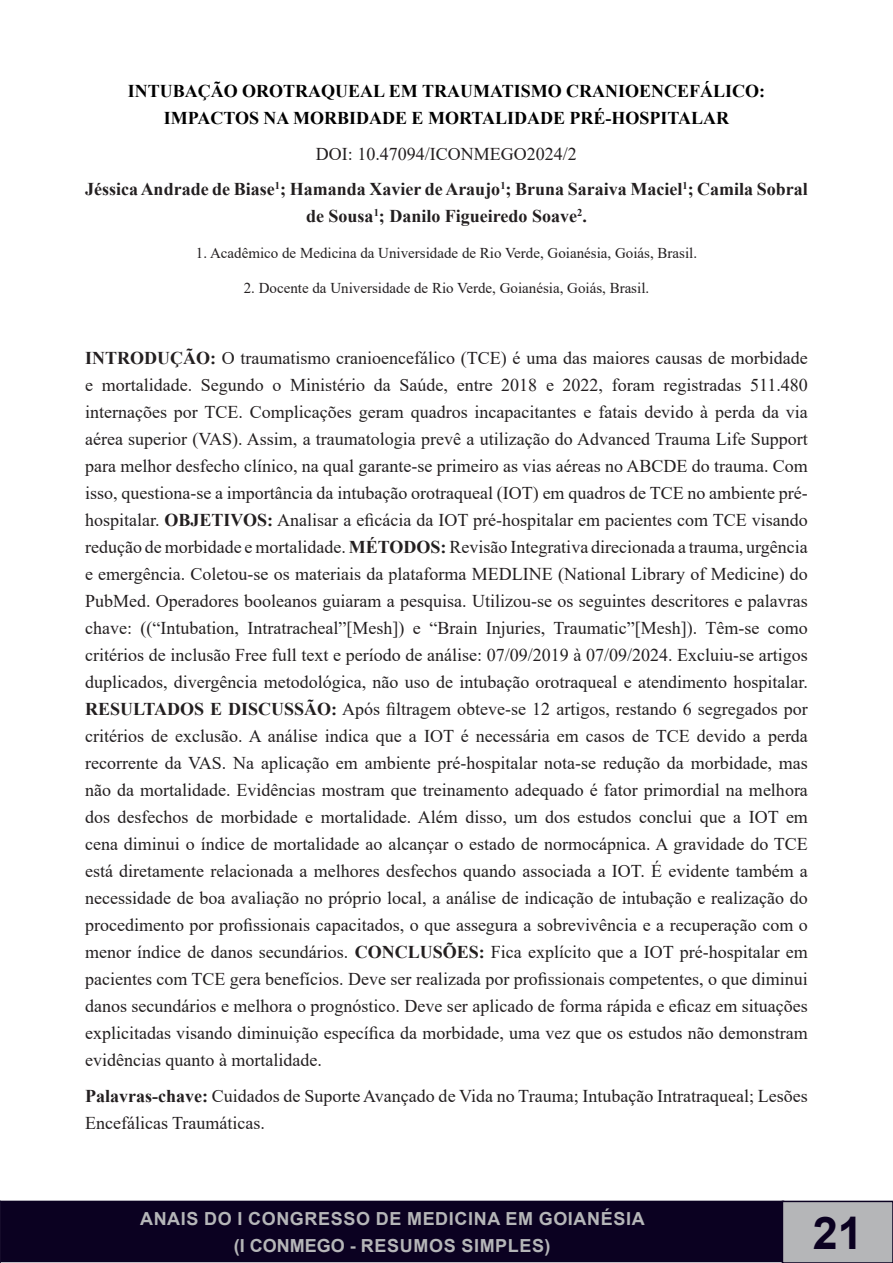
<style>
.page{position:relative;width:893px;height:1263px;background:#fff}
.page>*{position:absolute;margin:0;border:0;box-sizing:border-box;transform-origin:0 0}
.t1{font:700 45px "Arial";color:#0b0121}
.t2{font:18px/27px "Times New Roman";color:#231f20;text-align:justify}
.t3{font:700 18px/27px "Times New Roman";color:#231f20;text-align:center}
.t4{font:700 18px/27px "Times New Roman";color:#000;text-align:center}
.t5{font:700 18px/27px "Arial";letter-spacing:.035em;color:#b5b6b8;text-align:center}
.t6{font:15px "Times New Roman";color:#231f20}
.s1{font-weight:700}
</style>
<div class="page">
<div style="left:1px;top:1201px;width:782px;height:60px;background:#0b0121"></div>
<div style="left:0;top:1201px;width:784px;height:61px;border:2px solid #0b0121"></div>
<svg style="left:0;top:1201px;width:1px;height:62px"></svg>
<div style="left:782px;top:1201px;width:111px;height:62px;background:#b5b6b8"></div>
<div style="left:782px;top:1201px;width:111px;height:62px;border:2px solid #0b0121"></div>
<p class="t4" style="left:128px;top:77px;width:639px">INTUBAÇÃO OROTRAQUEAL EM TRAUMATISMO CRANIOENCEFÁLICO:<br>IMPACTOS NA MORBIDADE E MORTALIDADE PRÉ-HOSPITALAR</p>
<p class="t2" style="left:316px;top:140px;width:262px">DOI: 10.47094/ICONMEGO2024/2</p>
<p class="t3" style="left:85px;top:175px;width:724px">Jéssica Andrade de Biase<sup>1</sup>; Hamanda Xavier de Araujo<sup>1</sup>; Bruna Saraiva Maciel<sup>1</sup>; Camila Sobral de Sousa<sup>1</sup>; Danilo Figueiredo Soave<sup>2</sup>.</p>
<p class="t6" style="left:196px;top:242px;width:503px">1. Acadêmico de Medicina da Universidade de Rio Verde, Goianésia, Goiás, Brasil.</p>
<p class="t6" style="left:244px;top:278px;width:407px">2. Docente da Universidade de Rio Verde, Goianésia, Goiás, Brasil.</p>
<p class="t2" style="left:85px;top:344px;width:724px"><span class="s1">INTRODUÇÃO:</span> O traumatismo cranioencefálico (TCE) é uma das maiores causas de morbidade e mortalidade. Segundo o Ministério da Saúde, entre 2018 e 2022, foram registradas 511.480 internações por TCE. Complicações geram quadros incapacitantes e fatais devido à perda da via aérea superior (VAS). Assim, a traumatologia prevê a utilização do Advanced Trauma Life Support para melhor desfecho clínico, na qual garante-se primeiro as vias aéreas no ABCDE do trauma. Com isso, questiona-se a importância da intubação orotraqueal (IOT) em quadros de TCE no ambiente pré&shy;hospitalar. <span class="s1">OBJETIVOS:</span> Analisar a eficácia da IOT pré-hospitalar em pacientes com TCE visando redução de morbidade e mortalidade. <span class="s1">MÉTODOS:</span> Revisão Integrativa direcionada a trauma, urgência e emergência. Coletou-se os materiais da plataforma MEDLINE (National Library of Medicine) do PubMed. Operadores booleanos guiaram a pesquisa. Utilizou-se os seguintes descritores e palavras chave: ((“Intubation, Intratracheal”[Mesh]) e “Brain Injuries, Traumatic”[Mesh]). Têm-se como critérios de inclusão Free full text e período de análise: 07/09/2019 à 07/09/2024. Excluiu-se artigos duplicados, divergência metodológica, não uso de intubação orotraqueal e atendimento hospitalar.<br><span class="s1">RESULTADOS E DISCUSSÃO:</span> Após filtragem obteve-se 12 artigos, restando 6 segregados por critérios de exclusão. A análise indica que a IOT é necessária em casos de TCE devido a perda recorrente da VAS. Na aplicação em ambiente pré-hospitalar nota-se redução da morbidade, mas não da mortalidade. Evidências mostram que treinamento adequado é fator primordial na melhora dos desfechos de morbidade e mortalidade. Além disso, um dos estudos conclui que a IOT em cena diminui o índice de mortalidade ao alcançar o estado de normocápnica. A gravidade do TCE está diretamente relacionada a melhores desfechos quando associada a IOT. É evidente também a necessidade de boa avaliação no próprio local, a análise de indicação de intubação e realização do procedimento por profissionais capacitados, o que assegura a sobrevivência e a recuperação com o menor índice de danos secundários. <span class="s1">CONCLUSÕES:</span> Fica explícito que a IOT pré-hospitalar em pacientes com TCE gera benefícios. Deve ser realizada por profissionais competentes, o que diminui danos secundários e melhora o prognóstico. Deve ser aplicado de forma rápida e eficaz em situações explicitadas visando diminuição específica da morbidade, uma vez que os estudos não demonstram evidências quanto à mortalidade.</p>
<p class="t2" style="left:85px;top:1082px;width:724px"><span class="s1">Palavras-chave:</span> Cuidados de Suporte Avançado de Vida no Trauma; Intubação Intratraqueal; Lesões<br>Encefálicas Traumáticas.</p>
<p class="t5" style="left:140px;top:1205px;width:506px">ANAIS DO I CONGRESSO DE MEDICINA EM GOIANÉSIA (I CONMEGO - RESUMOS SIMPLES)</p>
<h1 class="t1" style="left:813px;top:1201px;width:52px">21</h1>
</div>
